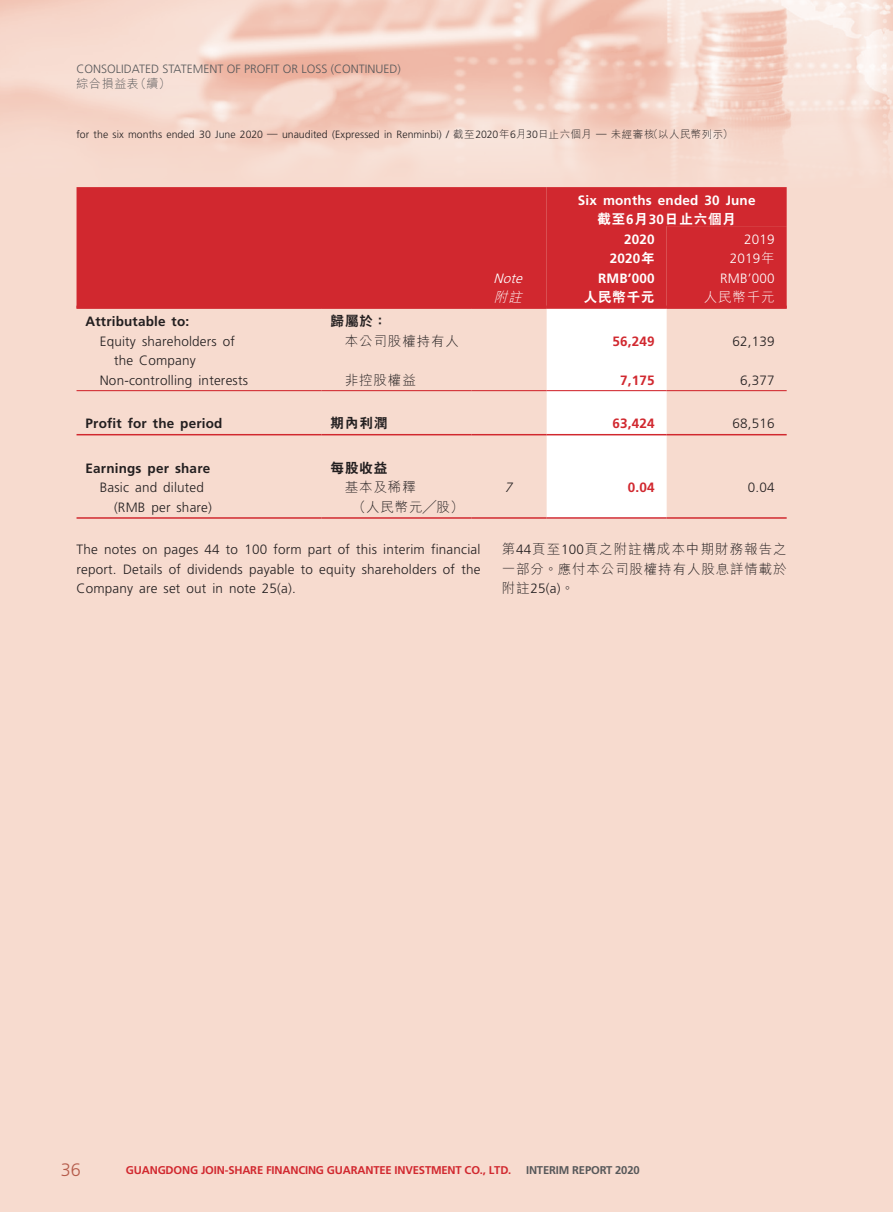
<style>
.page{position:relative;width:893px;height:1212px;background:#f7dbcf}
.page>*{position:absolute;margin:0;border:0;box-sizing:border-box;transform-origin:0 0}
.t1{font:300 18px "Frutiger LT Std";color:#b55b4a}
._01_Body_Text{font:300 13.5px/19.5px "Frutiger LT Std";letter-spacing:.015em;color:#231f20;text-align:justify}
._15_Table_Stub{font:300 13.5px/19.5px "Frutiger LT Std";letter-spacing:.015em;color:#231f20}
._01_Body_Text-2{font:300 13.5px/19.5px "M Hei HK";letter-spacing:.065em;color:#231f20;text-align:justify}
._15_Table_Stub-2{font:700 13.5px "Frutiger LT Std";letter-spacing:.015em;color:#231f20}
._01_Body_Text-3{font:700 13.5px "Frutiger LT Std";letter-spacing:.015em;color:#fff}
._15_Table_Stub-3{font:300 13.5px/19.5px "M Hei HK";letter-spacing:.065em;color:#231f20}
._01_Body_Text-4{font:700 13.5px "Frutiger LT Std";letter-spacing:.015em;color:#d1282f}
._01_Body_Text-5{font:800 13.5px "C Hei 2 HK";letter-spacing:.065em;color:#fff}
._01_Body_Text-6{font:300 13.5px "Frutiger LT Std";letter-spacing:.015em;color:#fff}
._15_Table_Stub-4{font:800 13.5px "C Hei 2 HK";letter-spacing:.065em;color:#231f20}
._01_Body_Text-7{font:300 13.5px "M Hei HK";letter-spacing:.065em;color:#fff}
._01_Body_Text-8{font:italic 300 13.5px "Frutiger LT Std";color:#fff}
._01_Body_Text-9{font:italic 300 13.5px "M Hei HK";color:#fff}
._01_Body_Text-10{font:italic 300 13.5px "Frutiger LT Std";color:#231f20}
.t2{font:300 12px "Frutiger LT Std";color:#57585a}
.t3{font:300 12px "M Hei HK";letter-spacing:.05em;color:#57585a}
.t4{font:700 11.25px "Frutiger LT Std";letter-spacing:-.015em;color:#d1282f}
.t5{font:700 11.25px "Frutiger LT Std";letter-spacing:-.015em;color:#57585a}
.t6{font:300 10.5px "Frutiger LT Std";letter-spacing:.005em;color:#231f20}
.s1{font-family:"M Hei HK"}
.s2{font-family:"Frutiger LT Std";font-weight:700}
.s3{font-family:"C Hei 2 HK";font-weight:800}
.s4{font-family:"Frutiger LT Std"}
</style>
<div class="page">
<img style="left:0;top:0;width:893px;height:164px">
<div style="left:77px;top:187px;width:470px;height:119px;background:#d1282f"></div>
<svg style="left:547px;top:187px;width:240px;height:330px"></svg>
<hr style="left:77px;top:306px;width:245px;height:3px;background:#d1282f">
<hr style="left:322px;top:306px;width:150px;height:3px;background:#d1282f">
<hr style="left:472px;top:306px;width:75px;height:3px;background:#d1282f">
<hr style="left:547px;top:306px;width:120px;height:3px;background:#d1282f">
<hr style="left:667px;top:306px;width:120px;height:3px;background:#d1282f">
<hr style="left:77px;top:390px;width:245px;height:1px;background:#d1282f">
<hr style="left:322px;top:390px;width:150px;height:1px;background:#d1282f">
<hr style="left:472px;top:390px;width:75px;height:1px;background:#d1282f">
<hr style="left:547px;top:390px;width:120px;height:1px;background:#d1282f">
<hr style="left:667px;top:390px;width:120px;height:1px;background:#d1282f">
<hr style="left:77px;top:434px;width:245px;height:1px;background:#d1282f">
<hr style="left:322px;top:434px;width:150px;height:1px;background:#d1282f">
<hr style="left:472px;top:434px;width:75px;height:1px;background:#d1282f">
<hr style="left:547px;top:434px;width:120px;height:1px;background:#d1282f">
<hr style="left:667px;top:434px;width:120px;height:1px;background:#d1282f">
<hr style="left:77px;top:517px;width:245px;height:2px;background:#d1282f">
<hr style="left:322px;top:517px;width:150px;height:2px;background:#d1282f">
<hr style="left:472px;top:517px;width:75px;height:2px;background:#d1282f">
<hr style="left:547px;top:517px;width:120px;height:2px;background:#d1282f">
<hr style="left:667px;top:517px;width:120px;height:2px;background:#d1282f">
<p class="t2" style="left:77px;top:62px;width:326px">CONSOLIDATED STATEMENT OF PROFIT OR LOSS (CONTINUED)</p>
<p class="t3" style="left:77px;top:75px;width:95px">綜合損益表（續）</p>
<p class="t6" style="left:77px;top:128px;width:658px">for the six months ended 30 June 2020 — unaudited (Expressed in Renminbi) / <span class="s1">截至</span>2020<span class="s1">年</span>6<span class="s1">月</span>30<span class="s1">日止六個月</span> — <span class="s1">未經審核（以人民幣列示）</span></p>
<p class="_01_Body_Text-3" style="left:578px;top:192px;width:179px">Six months ended 30 June</p>
<p class="_01_Body_Text-5" style="left:597px;top:210px;width:140px">截至<span class="s2">6</span>月<span class="s2">30</span>日止六個月</p>
<p class="_01_Body_Text-3" style="left:624px;top:231px;width:32px">2020</p>
<p class="_01_Body_Text-6" style="left:744px;top:232px;width:32px">2019</p>
<p class="_01_Body_Text-3" style="left:610px;top:251px;width:46px">2020<span class="s3">年</span></p>
<p class="_01_Body_Text-6" style="left:730px;top:251px;width:46px">2019<span class="s1">年</span></p>
<p class="_01_Body_Text-8" style="left:494px;top:271px;width:34px">Note</p>
<p class="_01_Body_Text-3" style="left:598px;top:270px;width:58px">RMB’000</p>
<p class="_01_Body_Text-6" style="left:720px;top:271px;width:56px">RMB’000</p>
<p class="_01_Body_Text-9" style="left:494px;top:288px;width:34px">附註</p>
<p class="_01_Body_Text-5" style="left:584px;top:288px;width:72px">人民幣千元</p>
<p class="_01_Body_Text-7" style="left:704px;top:288px;width:72px">人民幣千元</p>
<p class="_15_Table_Stub-2" style="left:86px;top:314px;width:105px">Attributable to:</p>
<p class="_15_Table_Stub-4" style="left:331px;top:312px;width:57px">歸屬於：</p>
<p class="_15_Table_Stub" style="left:114px;top:332px;width:122px;text-indent:-14px">Equity shareholders of the Company</p>
<p class="_15_Table_Stub-3" style="left:345px;top:331px;width:116px">本公司股權持有人</p>
<p class="_01_Body_Text-4" style="left:612px;top:333px;width:44px">56,249</p>
<p class="_01_Body_Text" style="left:732px;top:332px;width:44px">62,139</p>
<p class="_15_Table_Stub" style="left:100px;top:371px;width:150px">Non-controlling interests</p>
<p class="_15_Table_Stub-3" style="left:345px;top:370px;width:72px">非控股權益</p>
<p class="_01_Body_Text-4" style="left:620px;top:372px;width:36px">7,175</p>
<p class="_01_Body_Text" style="left:740px;top:371px;width:36px">6,377</p>
<p class="_15_Table_Stub-2" style="left:86px;top:416px;width:138px">Profit for the period</p>
<p class="_15_Table_Stub-4" style="left:331px;top:414px;width:58px">期內利潤</p>
<p class="_01_Body_Text-4" style="left:612px;top:416px;width:44px">63,424</p>
<p class="_01_Body_Text" style="left:732px;top:414px;width:44px">68,516</p>
<p class="_15_Table_Stub-2" style="left:86px;top:460px;width:126px">Earnings per share</p>
<p class="_15_Table_Stub-4" style="left:331px;top:459px;width:58px">每股收益</p>
<p class="_15_Table_Stub" style="left:114px;top:478px;width:99px;text-indent:-14px">Basic and diluted (RMB per share)</p>
<p class="_15_Table_Stub-3" style="left:352px;top:477px;width:113px;text-indent:-8px">基本及稀釋<br>（人民幣元╱股）</p>
<p class="_01_Body_Text-10" style="left:504px;top:480px;width:13px">7</p>
<p class="_01_Body_Text-4" style="left:628px;top:480px;width:28px">0.04</p>
<p class="_01_Body_Text" style="left:748px;top:478px;width:28px">0.04</p>
<p class="_01_Body_Text" style="left:77px;top:540px;width:406px">The notes on pages 44 to 100 form part of this interim financial report. Details of dividends payable to equity shareholders of the Company are set out in note 25(a).</p>
<p class="_01_Body_Text-2" style="left:502px;top:539px;width:286px">第<span class="s4">44</span>頁至<span class="s4">100</span>頁之附註構成本中期財務報告之一部分。應付本公司股權持有人股息詳情載於附註<span class="s4">25(a)</span>。</p>
<h1 class="t1" style="left:61px;top:1159px;width:21px">36</h1>
<p class="t4" style="left:126px;top:1163px;width:387px">GUANGDONG JOIN-SHARE FINANCING GUARANTEE INVESTMENT CO., LTD.</p>
<p class="t5" style="left:526px;top:1163px;width:115px">INTERIM REPORT 2020</p>
</div>
